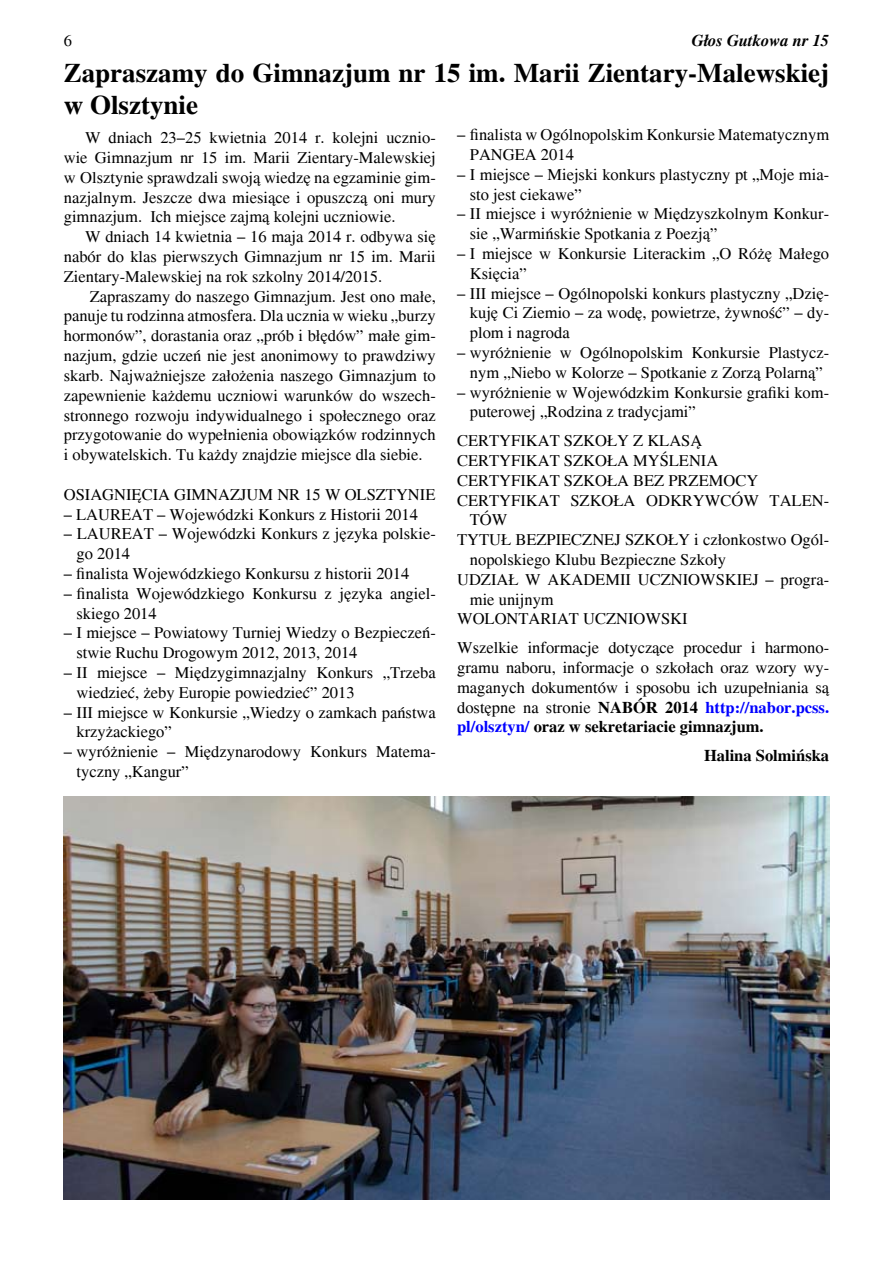
<style>
.page{position:relative;width:893px;height:1263px;background:#fff}
.page>*{position:absolute;margin:0;border:0;box-sizing:border-box;transform-origin:0 0}
.t1{font:700 27px/32.4px "Times";color:#000}
.t2{font:16.5px/19.8px "Times";color:#000}
.t3{font:italic 700 16.5px "Times";color:#000}
.t4{font:700 16.5px "Times";color:#000}
.s1{font-weight:700}
.s2{font-weight:700;color:#00f}
</style>
<div class="page">
<img style="left:64px;top:796px;width:765px;height:403px">
<p class="t3" style="left:692px;top:31px;width:139px">Głos Gutkowa nr 15</p>
<h1 class="t1" style="left:64px;top:57px;width:767px">Zapraszamy do Gimnazjum nr 15 im. Marii Zientary-Malewskiej w Olsztynie</h1>
<p class="t2" style="left:64px;top:128px;width:374px;text-align:justify;text-indent:21px">W dniach 23–25 kwietnia 2014 r. kolejni ucznio&shy;wie Gimnazjum nr 15 im. Marii Zientary-Malewskiej w Olsztynie sprawdzali swoją wiedzę na egzaminie gim&shy;nazjalnym. Jeszcze dwa miesiące i opuszczą oni mury gimnazjum. Ich miejsce zajmą kolejni uczniowie.</p>
<p class="t2" style="left:64px;top:227px;width:374px;text-align:justify;text-indent:21px">W dniach 14 kwietnia – 16 maja 2014 r. odbywa się nabór do klas pierwszych Gimnazjum nr 15 im. Marii Zientary-Malewskiej na rok szkolny 2014/2015.</p>
<p class="t2" style="left:64px;top:286px;width:374px;text-align:justify;text-indent:26px">Zapraszamy do naszego Gimnazjum. Jest ono małe, panuje tu rodzinna atmosfera. Dla ucznia w wieku „burzy hormonów”, dorastania oraz „prób i błędów” małe gim&shy;nazjum, gdzie uczeń nie jest anonimowy to prawdziwy skarb. Najważniejsze założenia naszego Gimnazjum to zapewnienie każdemu uczniowi warunków do wszech&shy;stronnego rozwoju indywidualnego i społecznego oraz przygotowanie do wypełnienia obowiązków rodzinnych i obywatelskich. Tu każdy znajdzie miejsce dla siebie.</p>
<p class="t2" style="left:64px;top:484px;width:373px">OSIAGNIĘCIA GIMNAZJUM NR 15 W OLSZTYNIE</p>
<p class="t2" style="left:64px;top:504px;width:356px">– LAUREAT – Wojewódzki Konkurs z Historii 2014</p>
<p class="t2" style="left:77px;top:524px;width:361px;text-indent:-13px">– LAUREAT – Wojewódzki Konkurs z języka polskie&shy;go 2014</p>
<p class="t2" style="left:64px;top:564px;width:347px">– finalista Wojewódzkiego Konkursu z historii 2014</p>
<p class="t2" style="left:77px;top:583px;width:361px;text-indent:-13px">– finalista Wojewódzkiego Konkursu z języka angiel&shy;skiego 2014</p>
<p class="t2" style="left:77px;top:623px;width:361px;text-indent:-13px">– I miejsce – Powiatowy Turniej Wiedzy o Bezpieczeń&shy;stwie Ruchu Drogowym 2012, 2013, 2014</p>
<p class="t2" style="left:77px;top:663px;width:361px;text-indent:-13px">– II miejsce – Międzygimnazjalny Konkurs „Trzeba wiedzieć, żeby Europie powiedzieć” 2013</p>
<p class="t2" style="left:77px;top:702px;width:361px;text-indent:-13px">– III miejsce w Konkursie „Wiedzy o zamkach państwa krzyżackiego”</p>
<p class="t2" style="left:77px;top:742px;width:361px;text-indent:-13px">– wyróżnienie – Międzynarodowy Konkurs Matema&shy;tyczny „Kangur”</p>
<p class="t2" style="left:470px;top:125px;width:361px;text-indent:-13px">– finalista w Ogólnopolskim Konkursie Matematycznym<br>PANGEA 2014</p>
<p class="t2" style="left:470px;top:165px;width:361px;text-indent:-13px">– I miejsce – Miejski konkurs plastyczny pt „Moje mia&shy;sto jest ciekawe”</p>
<p class="t2" style="left:470px;top:204px;width:361px;text-indent:-13px">– II miejsce i wyróżnienie w Międzyszkolnym Konkur&shy;sie „Warmińskie Spotkania z Poezją”</p>
<p class="t2" style="left:470px;top:244px;width:361px;text-indent:-13px">– I miejsce w Konkursie Literackim „O Różę Małego<br>Księcia”</p>
<p class="t2" style="left:470px;top:283px;width:361px;text-align:justify;text-indent:-13px">– III miejsce – Ogólnopolski konkurs plastyczny „Dzię&shy;kuję Ci Ziemio – za wodę, powietrze, żywność” – dy&shy;plom i nagroda</p>
<p class="t2" style="left:457px;top:343px;width:374px;text-align:center">– wyróżnienie w Ogólnopolskim Konkursie Plastycz&shy;nym „Niebo w Kolorze – Spotkanie z Zorzą Polarną”</p>
<p class="t2" style="left:470px;top:382px;width:361px;text-indent:-13px">– wyróżnienie w Wojewódzkim Konkursie grafiki kom&shy;puterowej „Rodzina z tradycjami”</p>
<p class="t2" style="left:457px;top:431px;width:247px">CERTYFIKAT SZKOŁY Z KLASĄ</p>
<p class="t2" style="left:457px;top:451px;width:263px">CERTYFIKAT SZKOŁA MYŚLENIA</p>
<p class="t2" style="left:457px;top:471px;width:303px">CERTYFIKAT SZKOŁA BEZ PRZEMOCY</p>
<p class="t2" style="left:457px;top:490px;width:374px">CERTYFIKAT SZKOŁA ODKRYWCÓW TALEN-</p>
<p class="t2" style="left:470px;top:510px;width:39px">TÓW</p>
<p class="t2" style="left:457px;top:530px;width:374px">TYTUŁ BEZPIECZNEJ SZKOŁY i członkostwo Ogól-</p>
<p class="t2" style="left:470px;top:550px;width:258px">nopolskiego Klubu Bezpieczne Szkoły</p>
<p class="t2" style="left:457px;top:570px;width:374px">UDZIAŁ W AKADEMII UCZNIOWSKIEJ – progra-</p>
<p class="t2" style="left:470px;top:589px;width:85px">mie unijnym</p>
<p class="t2" style="left:457px;top:609px;width:232px">WOLONTARIAT UCZNIOWSKI</p>
<p class="t2" style="left:457px;top:638px;width:374px;text-align:justify">Wszelkie informacje dotyczące procedur i harmono&shy;gramu naboru, informacje o szkołach oraz wzory wy&shy;maganych dokumentów i sposobu ich uzupełniania są dostępne na stronie <span class="s1">NABÓR 2014</span> <span class="s2">http://nabor.pcss. pl/olsztyn/</span> <span class="s1">oraz w sekretariacie gimnazjum.</span></p>
<p class="t4" style="left:704px;top:746px;width:127px">Halina Solmińska</p>
</div>
